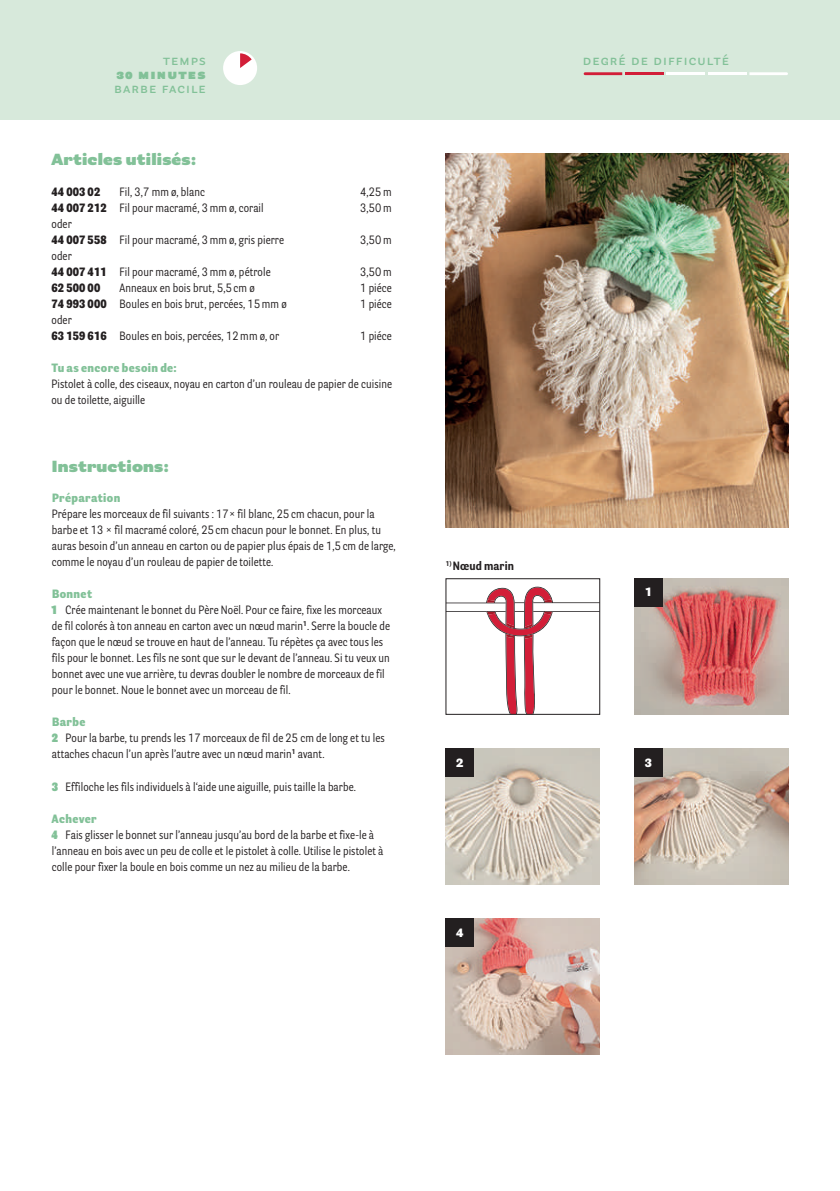
<style>
.page{position:relative;width:840px;height:1191px;background:#fff}
.page>*{position:absolute;margin:0;border:0;box-sizing:border-box;transform-origin:0 0}
.t1{font:900 16px "Parry Grotesque Pro";letter-spacing:.01em;color:#82c198}
.t2{font:600 14px "Parry Grotesque Pro";letter-spacing:.08em;color:#82c198}
.t3{font:900 14px "Parry Grotesque Pro";letter-spacing:.08em;color:#82c198}
.t4{font:12px/16px "Parry Grot Con Pro";letter-spacing:.005em;color:#231f20}
.t5{font:900 12px "Parry Grot Con Pro";letter-spacing:.03em;color:#82c198}
.t6{font:900 12px "Parry Grot Con Pro";letter-spacing:.005em;color:#231f20}
.t7{font:700 12px "Parry Grot Con Pro";letter-spacing:.005em;color:#231f20}
.t8{font:900 12px "Parry Grotesque Pro";color:#fff}
.s1{font-weight:900}
.s2{font-weight:900;color:#82c198}
</style>
<div class="page">
<div style="left:0;top:0;width:839px;height:119px;background:#d7e9db"></div>
<svg style="left:583px;top:72px;width:39px;height:3px"></svg>
<hr style="left:624px;top:72px;width:39px;height:3px;background:#d21e38">
<hr style="left:707px;top:72px;width:39px;height:3px;background:#fff">
<hr style="left:666px;top:72px;width:38px;height:3px;background:#fff">
<svg style="left:749px;top:72px;width:38px;height:3px"></svg>
<img style="left:634px;top:578px;width:154px;height:136px">
<img style="left:634px;top:748px;width:154px;height:136px">
<img style="left:445px;top:918px;width:154px;height:136px">
<img style="left:445px;top:153px;width:343px;height:374px">
<div style="left:223px;top:51px;width:34px;height:34px;background:#fff;border-radius:50%"></div>
<svg style="left:240px;top:53px;width:11px;height:15px"></svg>
<img style="left:445px;top:748px;width:154px;height:136px">
<div style="left:634px;top:578px;width:28px;height:29px;background:#231f20"></div>
<div style="left:445px;top:748px;width:29px;height:29px;background:#231f20"></div>
<div style="left:634px;top:748px;width:28px;height:29px;background:#231f20"></div>
<div style="left:445px;top:918px;width:29px;height:29px;background:#231f20"></div>
<svg style="left:447px;top:586px;width:150px;height:126px"></svg>
<p class="t2" style="left:163px;top:50px;width:44px">temps</p>
<p class="t2" style="left:582px;top:50px;width:148px">degré de difficulté</p>
<p class="t3" style="left:116px;top:63px;width:91px">30 minutes</p>
<p class="t2" style="left:114px;top:78px;width:93px">BarBe facile</p>
<h1 class="t1" style="left:51px;top:148px;width:146px">Articles utilisés:</h1>
<p class="t6" style="left:51px;top:183px;width:50px">44 003 02</p>
<p class="t4" style="left:119px;top:184px;width:87px">Fil, 3,7 mm ø, blanc</p>
<p class="t4" style="left:360px;top:184px;width:33px">4,25 m</p>
<p class="t4" style="left:51px;top:200px;width:214px"><span class="s1">44 007 212</span> Fil pour macramé, 3 mm ø, corail</p>
<p class="t4" style="left:360px;top:200px;width:33px">3,50 m</p>
<p class="t4" style="left:51px;top:216px;width:234px">oder<br><span class="s1">44 007 558</span> Fil pour macramé, 3 mm ø, gris pierre</p>
<p class="t4" style="left:360px;top:232px;width:33px">3,50 m</p>
<p class="t4" style="left:51px;top:248px;width:220px">oder<br><span class="s1">44 007 411</span> Fil pour macramé, 3 mm ø, pétrole</p>
<p class="t4" style="left:360px;top:264px;width:33px">3,50 m</p>
<p class="t6" style="left:51px;top:279px;width:50px">62 500 00</p>
<p class="t4" style="left:119px;top:280px;width:137px">Anneaux en bois brut, 5,5 cm ø</p>
<p class="t4" style="left:360px;top:280px;width:33px">1 piéce</p>
<p class="t4" style="left:51px;top:296px;width:237px"><span class="s1">74 993 000</span> Boules en bois brut, percées, 15 mm ø</p>
<p class="t4" style="left:360px;top:296px;width:33px">1 piéce</p>
<p class="t4" style="left:51px;top:312px;width:229px">oder<br><span class="s1">63 159 616</span> Boules en bois, percées, 12 mm ø, or</p>
<p class="t4" style="left:360px;top:328px;width:33px">1 piéce</p>
<p class="t5" style="left:51px;top:359px;width:127px">Tu as encore besoin de:</p>
<p class="t4" style="left:51px;top:376px;width:342px">Pistolet à colle, des ciseaux, noyau en carton d’un rouleau de papier de cuisine ou de toilette, aiguille</p>
<h1 class="t1" style="left:51px;top:454px;width:119px">Instructions:</h1>
<p class="t5" style="left:52px;top:490px;width:70px">Préparation</p>
<p class="t4" style="left:52px;top:506px;width:345px">Prépare les morceaux de fil suivants : 17× fil blanc, 25 cm chacun, pour la barbe et 13 × fil macramé coloré, 25 cm chacun pour le bonnet. En plus, tu auras besoin d’un anneau en carton ou de papier plus épais de 1,5 cm de large, comme le noyau d’un rouleau de papier de toilette.</p>
<p class="t4" style="left:51px;top:586px;width:340px"><span class="s2">Bonnet<br></span><span class="s2">1</span> Crée maintenant le bonnet du Père Noël. Pour ce faire, fixe les morceaux de fil colorés à ton anneau en carton avec un nœud marin<sup>1</sup>. Serre la boucle de façon que le nœud se trouve en haut de l’anneau. Tu répètes ça avec tous les fils pour le bonnet. Les fils ne sont que sur le devant de l’anneau. Si tu veux un bonnet avec une vue arrière, tu devras doubler le nombre de morceaux de fil pour le bonnet. Noue le bonnet avec un morceau de fil.</p>
<p class="t4" style="left:52px;top:714px;width:334px"><span class="s2">Barbe<br></span><span class="s2">2</span> Pour la barbe, tu prends les 17 morceaux de fil de 25 cm de long et tu les attaches chacun l’un après l’autre avec un nœud marin<sup>1</sup> avant.</p>
<p class="t4" style="left:52px;top:778px;width:305px"><span class="s2">3</span> Effiloche les fils individuels à l‘aide une aiguille, puis taille la barbe.</p>
<p class="t4" style="left:52px;top:810px;width:333px"><span class="s2">Achever<br></span><span class="s2">4</span> Fais glisser le bonnet sur l’anneau jusqu’au bord de la barbe et fixe-le à l’anneau en bois avec un peu de colle et le pistolet à colle. Utilise le pistolet à colle pour fixer la boule en bois comme un nez au milieu de la barbe.</p>
<p class="t7" style="left:445px;top:558px;width:70px"><sup>1)</sup> Nœud marin</p>
<p class="t8" style="left:645px;top:584px;width:7px">1</p>
<p class="t8" style="left:456px;top:754px;width:9px">2</p>
<p class="t8" style="left:644px;top:754px;width:9px">3</p>
<p class="t8" style="left:456px;top:924px;width:9px">4</p>
</div>
